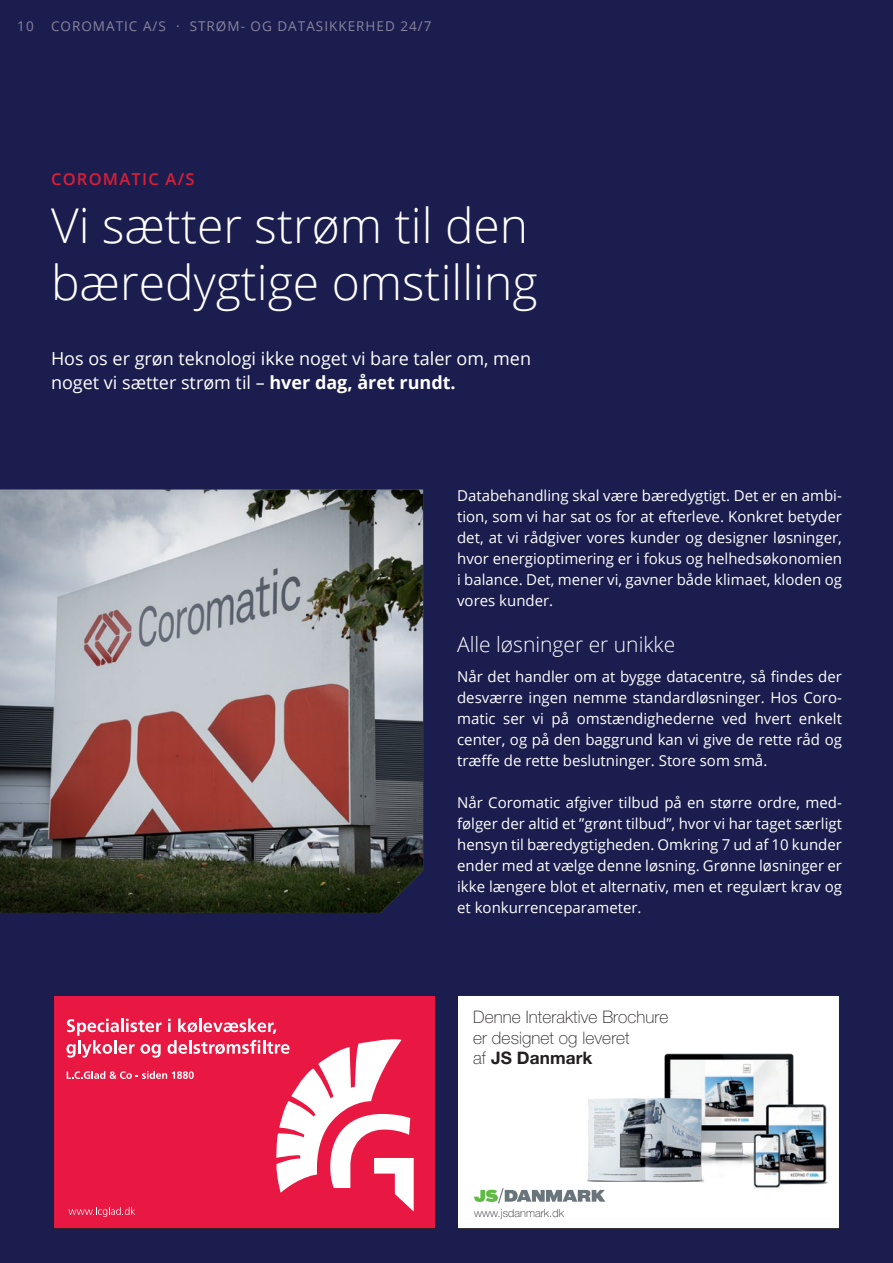
<style>
.page{position:relative;width:893px;height:1263px;background:#1a1d4e}
.page>*{position:absolute;margin:0;border:0;box-sizing:border-box;transform-origin:0 0}
.t1{font:300 48px/57.6px "Open Sans";color:#fff}
.M1{font:300 21px "Open Sans";color:#fff}
.U1{font:18px/24px "Open Sans";color:#fff}
.t2{font:100 17.25px/20.2px "Helvetica Neue LT Std";letter-spacing:.005em;color:#231f20}
.t3{font:600 16.5px "Open Sans";letter-spacing:.075em;color:#dc1d36}
.P1{font:15px/21px "Open Sans";color:#fff;text-align:justify}
.t4{font:13.5px "Open Sans";letter-spacing:.075em;color:#89849e}
.t5{font:100 11.25px "Helvetica Neue LT Std";letter-spacing:.005em;color:#231f20}
.s1{font-weight:700}
</style>
<div class="page">
<img style="left:0;top:490px;width:423px;height:423px">
<div style="left:53px;top:995px;width:383px;height:234px;background:#e81842"></div>
<svg style="left:66px;top:1018px;width:348px;height:199px"></svg>
<div style="left:53px;top:995px;width:383px;height:234px;border:1px solid #231f20"></div>
<div style="left:457px;top:995px;width:383px;height:234px;background:#fff"></div>
<img style="left:586px;top:1053px;width:243px;height:135px">
<svg style="left:474px;top:1188px;width:131px;height:15px"></svg>
<div style="left:457px;top:995px;width:383px;height:234px;border:1px solid #231f20"></div>
<p class="t4" style="left:17px;top:17px;width:18px">10</p>
<p class="t4" style="left:51px;top:17px;width:382px">COROMATIC A/S · STRØM- OG DATASIKKERHED 24/7</p>
<h4 class="t3" style="left:51px;top:168px;width:145px">COROMATIC A/S</h4>
<h1 class="t1" style="left:51px;top:195px;width:488px">Vi sætter strøm til den bæredygtige omstilling</h1>
<p class="U1" style="left:51px;top:346px;width:482px">Hos os er grøn teknologi ikke noget vi bare taler om, men noget vi sætter strøm til – <span class="s1">hver dag, året rundt.</span></p>
<p class="P1" style="left:457px;top:485px;width:386px">Databehandling skal være bæredygtigt. Det er en ambi&shy;tion, som vi har sat os for at efterleve. Konkret betyder det, at vi rådgiver vores kunder og designer løsninger, hvor energioptimering er i fokus og helhedsøkonomien i balance. Det, mener vi, gavner både klimaet, kloden og vores kunder.</p>
<p class="M1" style="left:457px;top:630px;width:220px">Alle løsninger er unikke</p>
<p class="P1" style="left:457px;top:665px;width:386px">Når det handler om at bygge datacentre, så findes der desværre ingen nemme standardløsninger. Hos Coro&shy;matic ser vi på omstændighederne ved hvert enkelt center, og på den baggrund kan vi give de rette råd og træffe de rette beslutninger. Store som små.</p>
<p class="P1" style="left:457px;top:791px;width:386px">Når Coromatic afgiver tilbud på en større ordre, med&shy;følger der altid et ”grønt tilbud”, hvor vi har taget særligt hensyn til bæredygtigheden. Omkring 7 ud af 10 kunder ender med at vælge denne løsning. Grønne løsninger er ikke længere blot et alternativ, men et regulært krav og et konkurrenceparameter.</p>
<p class="t2" style="left:473px;top:1007px;width:197px">Denne Interaktive Brochure er designet og leveret<br>af <span class="s1">JS Danmark</span></p>
<p class="t5" style="left:474px;top:1206px;width:91px">www.jsdanmark.dk</p>
</div>
